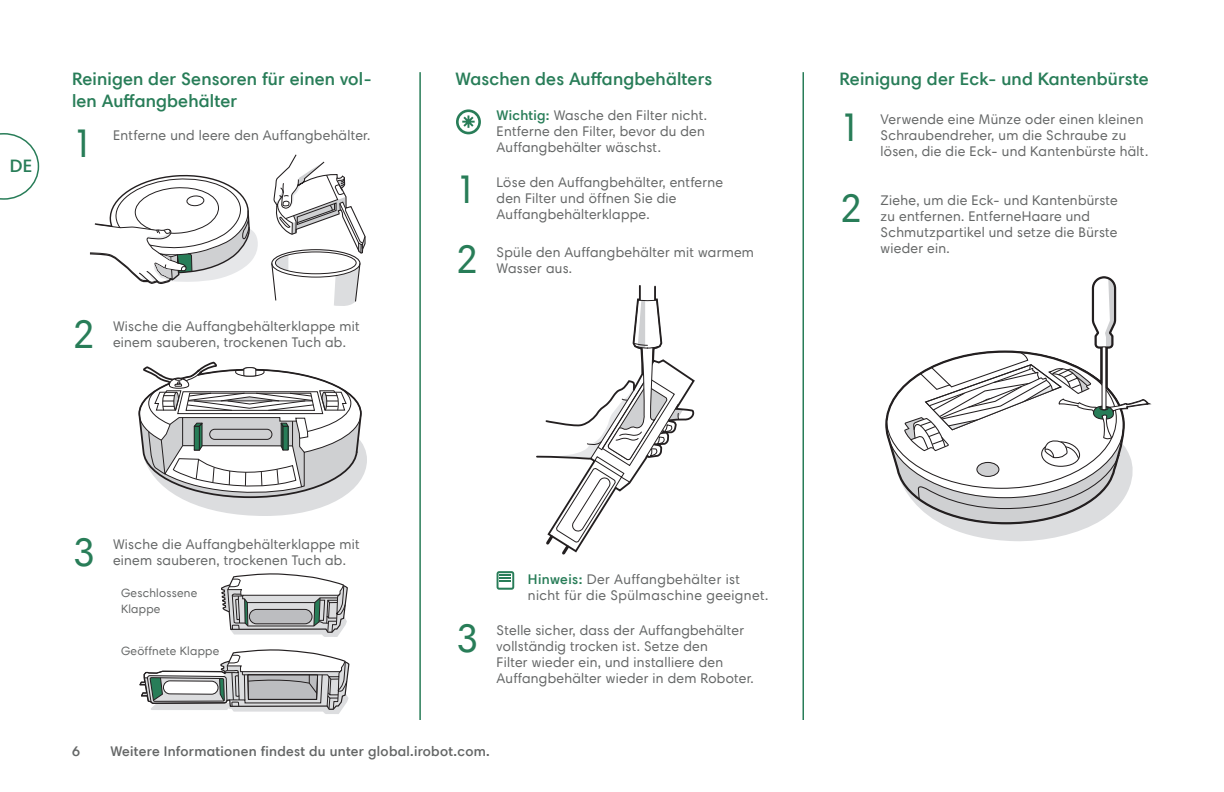
<style>
.page{position:relative;width:1224px;height:792px;background:#fff}
.page>*{position:absolute;margin:0;border:0;box-sizing:border-box;transform-origin:0 0}
.Numbering{font:40px "Harmonia Sans Pro";color:#287d58}
.Headline_3{font:600 18px/22px "Harmonia Sans Pro";letter-spacing:.01em;color:#287d58}
.Copy{font:14px/16px "Harmonia Sans Pro";letter-spacing:.02em;color:#646666}
.t1{font:600 14px "Harmonia Sans Pro";letter-spacing:.02em;color:#646666}
.Copy-2{font:12px/16px "Harmonia Sans Pro";letter-spacing:.02em;color:#646666}
.s1{font-weight:600;color:#287d58}
</style>
<div class="page">
<svg style="left:0;top:133px;width:39px;height:67px"></svg>
<hr style="left:419px;top:72px;width:2px;height:648px;background:#287d58">
<hr style="left:802px;top:72px;width:2px;height:648px;background:#287d58">
<svg style="left:456px;top:109px;width:25px;height:25px"></svg>
<svg style="left:271px;top:154px;width:95px;height:152px"></svg>
<svg style="left:138px;top:361px;width:229px;height:155px"></svg>
<svg style="left:221px;top:573px;width:127px;height:64px"></svg>
<svg style="left:139px;top:649px;width:211px;height:65px"></svg>
<svg style="left:497px;top:571px;width:17px;height:19px"></svg>
<svg style="left:536px;top:285px;width:159px;height:270px"></svg>
<svg style="left:944px;top:399px;width:205px;height:142px"></svg>
<svg style="left:885px;top:276px;width:241px;height:249px"></svg>
<div style="left:977px;top:462px;width:22px;height:14px;background:#cfd0d2;border-radius:50%"></div>
<div style="left:976px;top:462px;width:23px;height:15px;border:1px solid #231f20;border-radius:50%"></div>
<svg style="left:90px;top:174px;width:168px;height:110px"></svg>
<p class="Headline_3" style="left:10px;top:155px;width:24px">DE</p>
<p class="Headline_3" style="left:72px;top:68px;width:301px">Reinigen der Sensoren für einen vol&shy;len Auffangbehälter</p>
<p class="Headline_3" style="left:456px;top:68px;width:258px">Waschen des Auffangbehälters</p>
<p class="Headline_3" style="left:840px;top:68px;width:311px">Reinigung der Eck- und Kantenbürste</p>
<p class="Copy" style="left:113px;top:127px;width:259px">Entferne und leere den Auffangbehälter.</p>
<p class="Copy" style="left:497px;top:107px;width:212px"><span class="s1">Wichtig:</span> Wasche den Filter nicht.</p>
<p class="Copy" style="left:497px;top:123px;width:210px">Entferne den Filter, bevor du den<br>Auffangbehälter wäschst.</p>
<p class="Numbering" style="left:840px;top:102px;width:24px">1</p>
<p class="Copy" style="left:881px;top:111px;width:269px">Verwende eine Münze oder einen kleinen<br>Schraubendreher, um die Schraube zu lösen, die die Eck- und Kantenbürste hält.</p>
<p class="Numbering" style="left:72px;top:118px;width:24px">1</p>
<p class="Numbering" style="left:72px;top:310px;width:24px">2</p>
<p class="Copy" style="left:113px;top:318px;width:248px">Wische die Auffangbehälterklappe mit einem sauberen, trockenen Tuch ab.</p>
<p class="Numbering" style="left:456px;top:165px;width:24px">1</p>
<p class="Numbering" style="left:456px;top:235px;width:24px">2</p>
<p class="Copy" style="left:497px;top:174px;width:228px">Löse den Auffangbehälter, entferne den Filter und öffnen Sie die<br>Auffangbehälterklappe.</p>
<p class="Numbering" style="left:840px;top:183px;width:24px">2</p>
<p class="Copy" style="left:881px;top:192px;width:239px">Ziehe, um die Eck- und Kantenbürste zu entfernen. EntferneHaare und<br>Schmutzpartikel und setze die Bürste</p>
<p class="Copy" style="left:497px;top:244px;width:259px">Spüle den Auffangbehälter mit warmem</p>
<p class="Copy" style="left:881px;top:240px;width:71px">wieder ein.</p>
<p class="Copy" style="left:497px;top:260px;width:77px">Wasser aus.</p>
<p class="Numbering" style="left:72px;top:527px;width:24px">3</p>
<p class="Copy" style="left:113px;top:536px;width:248px">Wische die Auffangbehälterklappe mit einem sauberen, trockenen Tuch ab.</p>
<p class="Copy-2" style="left:121px;top:585px;width:78px">Geschlossene<br>Klappe</p>
<p class="Copy-2" style="left:121px;top:643px;width:100px">Geöffnete Klappe</p>
<p class="Numbering" style="left:456px;top:613px;width:24px">3</p>
<p class="Copy" style="left:528px;top:571px;width:242px"><span class="s1">Hinweis:</span> Der Auffangbehälter ist nicht für die Spülmaschine geeignet.</p>
<p class="Copy" style="left:497px;top:622px;width:259px">Stelle sicher, dass der Auffangbehälter vollständig trocken ist. Setze den<br>Filter wieder ein, und installiere den Auffangbehälter wieder in dem Roboter.</p>
<p class="t1" style="left:72px;top:742px;width:9px">6</p>
<p class="t1" style="left:110px;top:742px;width:381px">Weitere Informationen findest du unter global.irobot.com.</p>
</div>
